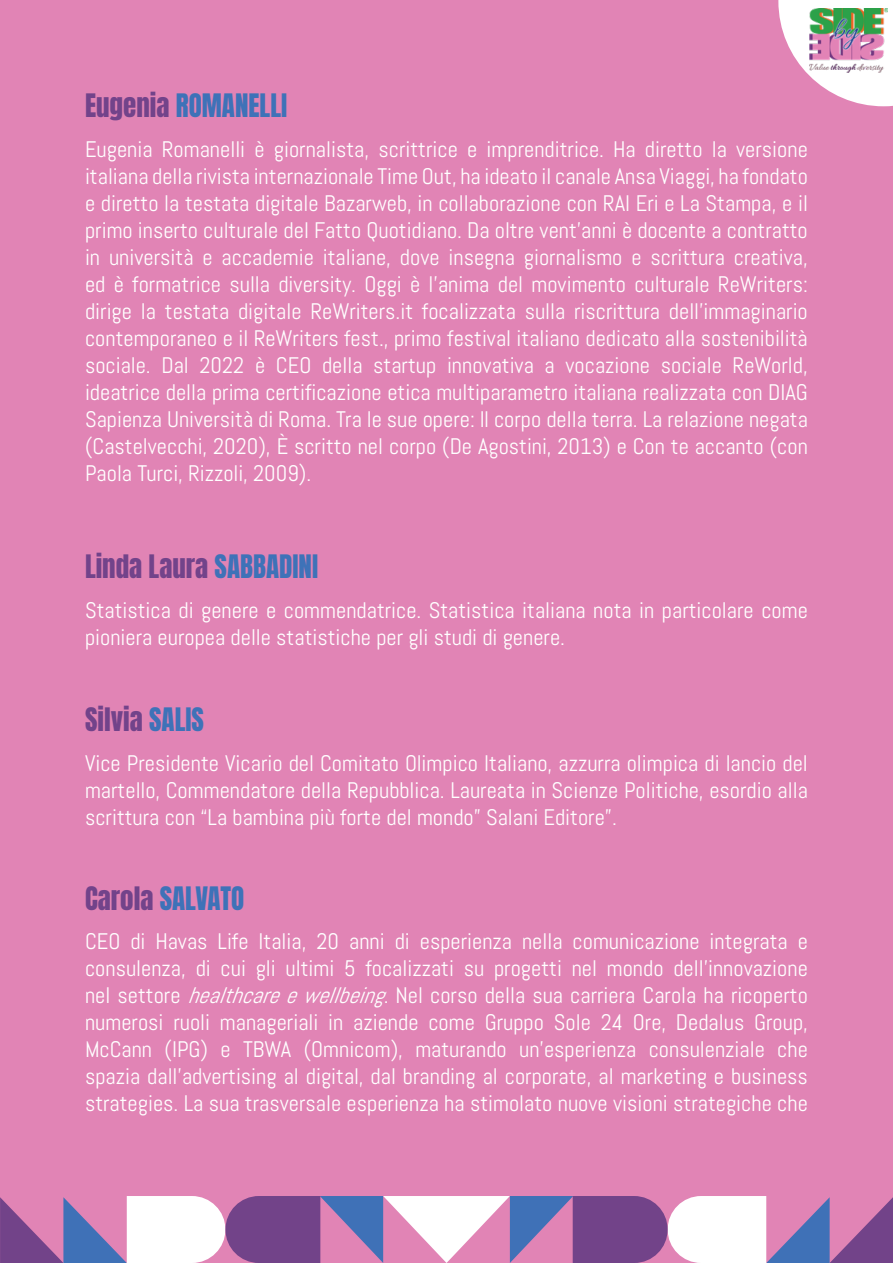
<style>
.page{position:relative;width:893px;height:1263px;background:#e184b5}
.page>*{position:absolute;margin:0;border:0;box-sizing:border-box;transform-origin:0 0}
.t1{font:27px "Anton";color:#72438a}
.t2{font:27px "Anton";color:#3e72b8}
.t3{font:22.5px/27px "Abel";color:#fff;text-align:justify}
.s1{color:#72438a}
.s2{color:#3e72b8}
.s3{font-style:italic}
</style>
<div class="page">
<svg style="left:778px;top:0;width:115px;height:106px"></svg>
<img style="left:809px;top:8px;width:78px;height:65px">
<svg style="left:0;top:1196px;width:893px;height:67px"></svg>
<p class="t2" style="left:85px;top:92px;width:204px"><span class="s1">Eugenia</span> ROMANELLI</p>
<p class="t3" style="left:85px;top:135px;width:724px">Eugenia Romanelli è giornalista, scrittrice e imprenditrice. Ha diretto la versione italiana della rivista internazionale Time Out, ha ideato il canale Ansa Viaggi, ha fondato e diretto la testata digitale Bazarweb, in collaborazione con RAI Eri e La Stampa, e il primo inserto culturale del Fatto Quotidiano. Da oltre vent’anni è docente a contratto in università e accademie italiane, dove insegna giornalismo e scrittura creativa, ed è formatrice sulla diversity. Oggi è l’anima del movimento culturale ReWriters: dirige la testata digitale ReWriters.it focalizzata sulla riscrittura dell’immaginario contemporaneo e il ReWriters fest., primo festival italiano dedicato alla sostenibilità sociale. Dal 2022 è CEO della startup innovativa a vocazione sociale ReWorld, ideatrice della prima certificazione etica multiparametro italiana realizzata con DIAG Sapienza Università di Roma. Tra le sue opere: Il corpo della terra. La relazione negata (Castelvecchi, 2020), È scritto nel corpo (De Agostini, 2013) e Con te accanto (con Paola Turci, Rizzoli, 2009).</p>
<p class="t1" style="left:85px;top:553px;width:235px">Linda Laura <span class="s2">SABBADINI</span></p>
<p class="t3" style="left:85px;top:596px;width:724px">Statistica di genere e commendatrice. Statistica italiana nota in particolare come pioniera europea delle statistiche per gli studi di genere.</p>
<p class="t1" style="left:85px;top:706px;width:120px">Silvia <span class="s2">SALIS</span></p>
<p class="t3" style="left:85px;top:749px;width:724px">Vice Presidente Vicario del Comitato Olimpico Italiano, azzurra olimpica di lancio del martello, Commendatore della Repubblica. Laureata in Scienze Politiche, esordio alla scrittura con “La bambina più forte del mondo” Salani Editore”.</p>
<p class="t2" style="left:85px;top:884px;width:161px"><span class="s1">Carola</span> SALVATO</p>
<p class="t3" style="left:85px;top:928px;width:724px">CEO di Havas Life Italia, 20 anni di esperienza nella comunicazione integrata e consulenza, di cui gli ultimi 5 focalizzati su progetti nel mondo dell’innovazione nel settore <span class="s3">healthcareewellbeing</span>. Nel corso della sua carriera Carola ha ricoperto numerosi ruoli manageriali in aziende come Gruppo Sole 24 Ore, Dedalus Group, McCann (IPG) e TBWA (Omnicom), maturando un’esperienza consulenziale che spazia dall’advertising al digital, dal branding al corporate, al marketing e business strategies. La sua trasversale esperienza ha stimolato nuove visioni strategiche che</p>
</div>
